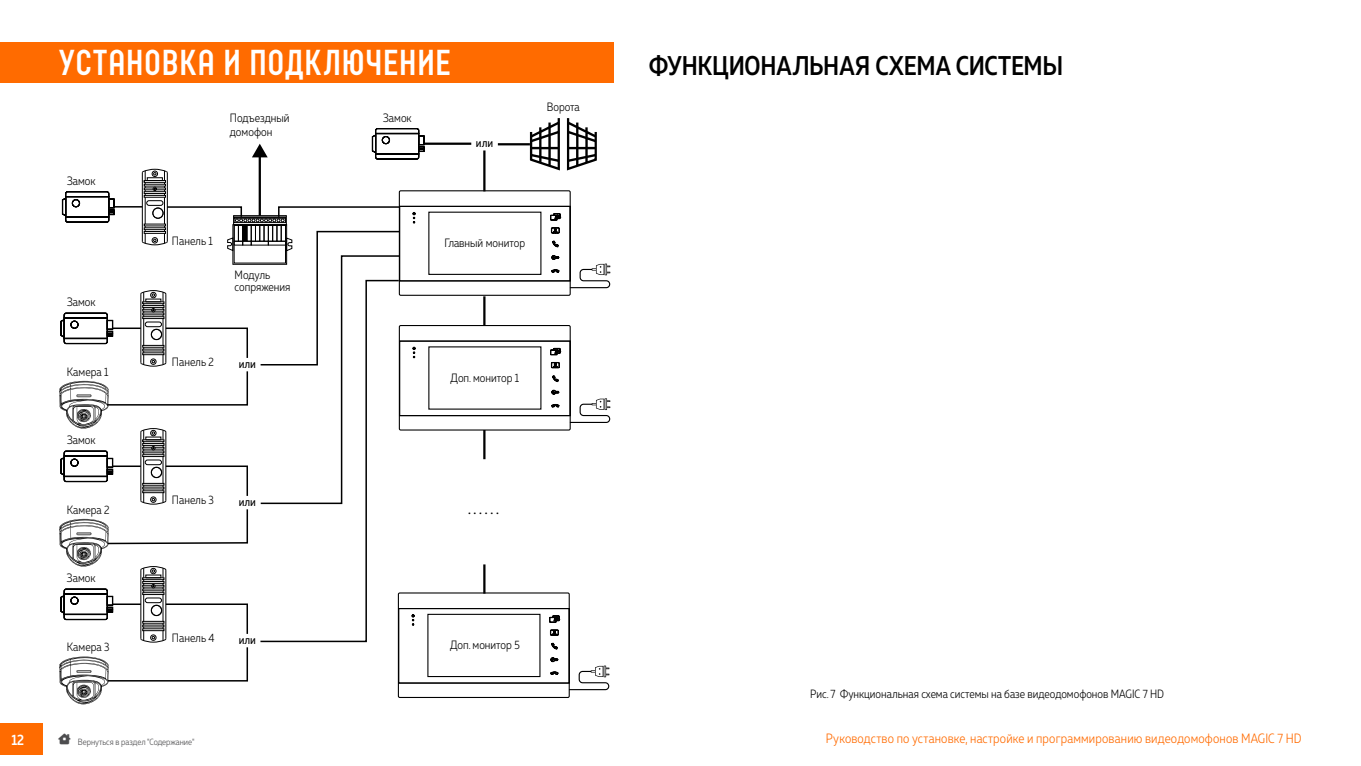
<style>
.page{position:relative;width:1361px;height:766px;background:#fff}
.page>*{position:absolute;margin:0;border:0;box-sizing:border-box;transform-origin:0 0}
.t1{font:700 36px "Neubau Pro";letter-spacing:-.005em;color:#fff}
.t2{font:500 27px "Muller Narrow";letter-spacing:-.01em;color:#000}
.t3{font:300 21.15px "Muller Narrow";color:#000}
.t4{font:500 15px "Muller Narrow";color:#fff}
.t5{font:300 13.5px "Muller Narrow";letter-spacing:.01em;color:#ff6b00}
.t6{font:300 12px/14.5px "Muller Narrow";color:#000}
.t7{font:12px "Muller Narrow";color:#000}
.t8{font:300 9px "Muller Narrow";color:#4d4d4f}
</style>
<div class="page">
<div style="left:0;top:42px;width:613px;height:41px;background:#ff6b00"></div>
<div style="left:0;top:723px;width:43px;height:32px;background:#ff6b00"></div>
<hr style="left:483px;top:430px;width:2px;height:29px;background:#000">
<hr style="left:483px;top:296px;width:2px;height:29px;background:#000">
<hr style="left:483px;top:150px;width:2px;height:41px;background:#000">
<hr style="left:483px;top:564px;width:2px;height:29px;background:#000">
<div style="left:399px;top:340px;width:172px;height:76px;border:1px solid #000"></div>
<svg style="left:413px;top:347px;width:3px;height:11px"></svg>
<svg style="left:552px;top:375px;width:6px;height:6px"></svg>
<svg style="left:552px;top:404px;width:7px;height:4px"></svg>
<svg style="left:551px;top:390px;width:8px;height:4px"></svg>
<svg style="left:550px;top:348px;width:10px;height:20px"></svg>
<div style="left:399px;top:325px;width:172px;height:105px;border:1px solid #000"></div>
<div style="left:398px;top:608px;width:172px;height:75px;border:1px solid #000"></div>
<div style="left:427px;top:613px;width:113px;height:64px;border:1px solid #000"></div>
<svg style="left:412px;top:614px;width:3px;height:11px"></svg>
<svg style="left:551px;top:642px;width:7px;height:7px"></svg>
<svg style="left:551px;top:671px;width:7px;height:4px"></svg>
<svg style="left:550px;top:657px;width:8px;height:4px"></svg>
<svg style="left:549px;top:615px;width:10px;height:20px"></svg>
<div style="left:398px;top:592px;width:172px;height:105px;border:1px solid #000"></div>
<hr style="left:259px;top:155px;width:2px;height:61px;background:#000">
<svg style="left:252px;top:144px;width:16px;height:13px"></svg>
<div style="left:399px;top:206px;width:172px;height:75px;border:1px solid #000"></div>
<div style="left:428px;top:211px;width:113px;height:64px;border:1px solid #000"></div>
<svg style="left:413px;top:212px;width:3px;height:11px"></svg>
<svg style="left:552px;top:240px;width:6px;height:7px"></svg>
<svg style="left:552px;top:269px;width:7px;height:4px"></svg>
<svg style="left:551px;top:255px;width:8px;height:5px"></svg>
<svg style="left:550px;top:213px;width:10px;height:20px"></svg>
<div style="left:399px;top:190px;width:172px;height:106px;border:1px solid #000"></div>
<svg style="left:569px;top:263px;width:42px;height:26px"></svg>
<svg style="left:569px;top:398px;width:42px;height:25px"></svg>
<svg style="left:568px;top:665px;width:42px;height:25px"></svg>
<svg style="left:372px;top:128px;width:53px;height:32px"></svg>
<hr style="left:424px;top:142px;width:47px;height:3px;background:#000">
<svg style="left:530px;top:118px;width:30px;height:52px"></svg>
<svg style="left:567px;top:118px;width:30px;height:52px"></svg>
<hr style="left:498px;top:143px;width:32px;height:2px;background:#000">
<svg style="left:59px;top:168px;width:342px;height:536px"></svg>
<h1 class="t1" style="left:58px;top:41px;width:394px">УСТАНОВКА И ПОДКЛЮЧЕНИЕ</h1>
<p class="t6" style="left:67px;top:173px;width:30px">Замок</p>
<p class="t6" style="left:230px;top:110px;width:61px">Подъездный домофон</p>
<p class="t6" style="left:383px;top:110px;width:30px">Замок</p>
<p class="t7" style="left:476px;top:135px;width:19px">или</p>
<p class="t6" style="left:67px;top:295px;width:30px">Замок</p>
<p class="t6" style="left:67px;top:364px;width:43px">Камера 1</p>
<p class="t6" style="left:67px;top:432px;width:30px">Замок</p>
<p class="t6" style="left:67px;top:502px;width:44px">Камера 2</p>
<p class="t6" style="left:67px;top:570px;width:30px">Замок</p>
<p class="t6" style="left:67px;top:639px;width:44px">Камера 3</p>
<p class="t6" style="left:172px;top:233px;width:42px">Панель 1</p>
<p class="t6" style="left:235px;top:268px;width:57px;line-height:12px">Модуль сопряжения</p>
<p class="t6" style="left:172px;top:354px;width:43px">Панель 2</p>
<p class="t7" style="left:239px;top:356px;width:19px">или</p>
<p class="t6" style="left:172px;top:492px;width:43px">Панель 3</p>
<p class="t7" style="left:239px;top:494px;width:19px">или</p>
<p class="t6" style="left:172px;top:630px;width:44px">Панель 4</p>
<p class="t7" style="left:239px;top:632px;width:19px">или</p>
<p class="t6" style="left:444px;top:235px;width:82px">Главный монитор</p>
<p class="t6" style="left:450px;top:370px;width:70px">Доп. монитор 1</p>
<h3 class="t3" style="left:468px;top:494px;width:33px">......</h3>
<p class="t6" style="left:450px;top:637px;width:71px">Доп. монитор 5</p>
<p class="t6" style="left:547px;top:100px;width:35px">Ворота</p>
<h2 class="t2" style="left:649px;top:49px;width:415px">ФУНКЦИОНАЛЬНАЯ СХЕМА СИСТЕМЫ</h2>
<p class="t6" style="left:810px;top:686px;width:355px">Рис. 7 Функциональная схема системы на базе видеодомофонов MAGIC 7 HD</p>
<p class="t4" style="left:11px;top:729px;width:14px">12</p>
<p class="t8" style="left:59px;top:735px;width:137px">★ Вернуться в раздел "Содержание"</p>
<p class="t5" style="left:826px;top:730px;width:477px">Руководство по установке, настройке и программированию видеодомофонов MAGIC 7 HD</p>
</div>
